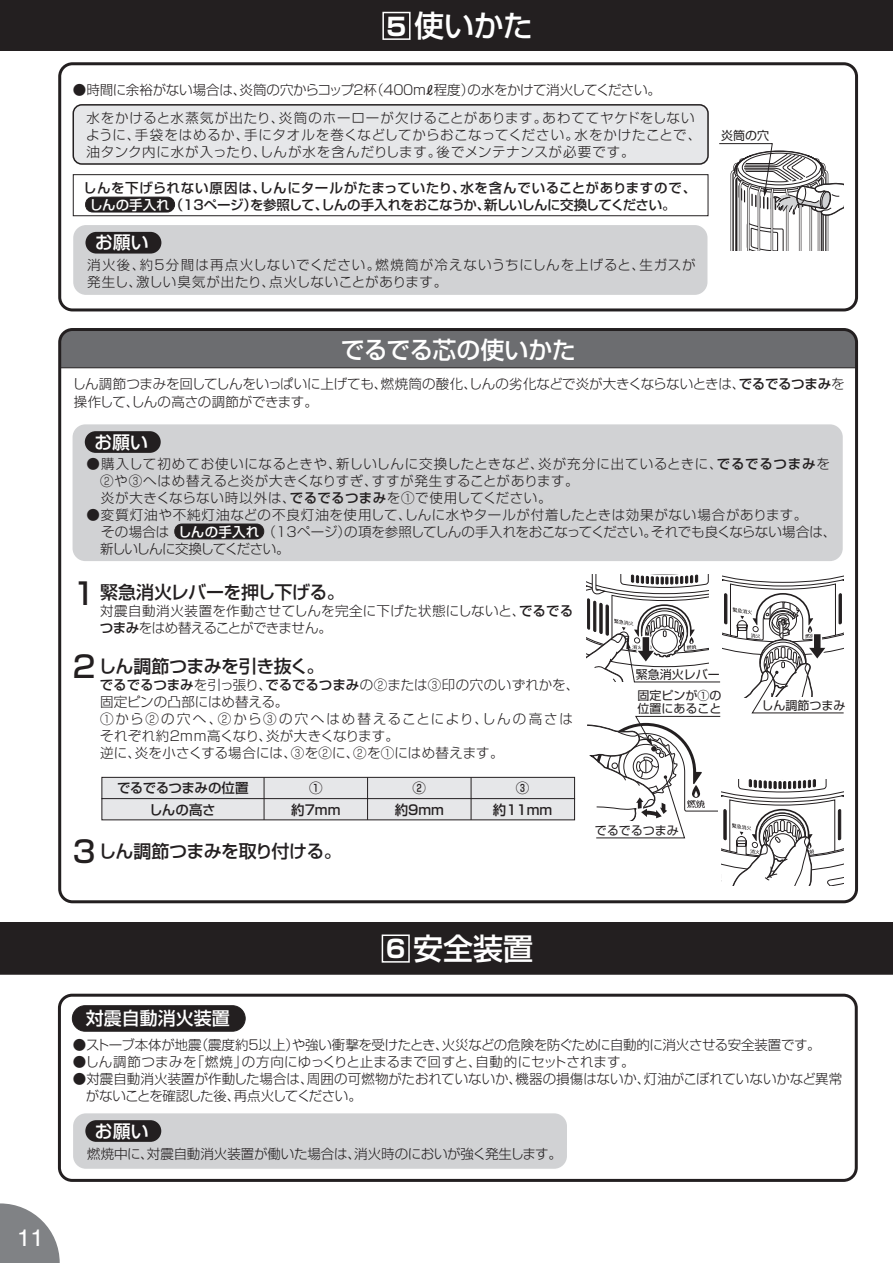
<style>
.page{position:relative;width:893px;height:1263px;background:#fff}
.page>*{position:absolute;margin:0;border:0;box-sizing:border-box;transform-origin:0 0}
.t1{font:500 30px "Shin Go Pro";color:#fff}
.t2{font:500 30px "Shin Go Pro";color:#231f20}
.t3{font:500 24px "Shin Go Pro";letter-spacing:-.025em;color:#fff}
.t4{font:24px "Helvetica";color:#fff}
.t5{font:500 18px "Shin Go Pro";letter-spacing:-.03em;color:#231f20}
.t6{font:500 18px "Shin Go Pro";color:#fff}
.t7{font:500 17.85px "Shin Go Pro";color:#fff}
.t8{font:300 13.5px/17px "Shin Go Pro";color:#231f20}
.t9{font:300 13.5px/17px "Shin Go Pro";letter-spacing:.02em;color:#231f20}
.t10{font:500 13.5px/21.3px "Shin Go Pro";color:#231f20;text-align:center}
.t11{font:300 13.5px/17px "Shin Go Pro";letter-spacing:.045em;color:#231f20}
.t12{font:300 13.5px/16.2px "Shin Go Pro";letter-spacing:-.035em;color:#231f20}
.t13{font:300 13.5px/17px "Shin Go Pro";letter-spacing:.06em;color:#231f20}
.t14{font:300 13.5px "Shin Go Pro";letter-spacing:.04em;color:#231f20}
.t15{font:300 13.5px "Shin Go Pro";letter-spacing:-.025em;color:#231f20}
.t16{font:300 13.5px "Shin Go Pro";letter-spacing:.055em;color:#231f20}
.t17{font:300 13.5px "Shin Go Pro";letter-spacing:-.02em;color:#231f20}
.t18{font:500 13.5px/21.3px "Shin Go Pro";letter-spacing:-.035em;color:#231f20;text-align:center}
.t19{font:12px/12.8px "Shin Go Pro";color:#231f20}
.s1{font-weight:700;font-size:24.45px}
.s2{font-family:"Gothic BBB Pro";font-weight:500}
.s3{color:#fff}
.s4{font-weight:500}
.s5{font-weight:500;color:#fff}
.s6{font-size:30px}
</style>
<div class="page">
<svg style="left:0;top:1203px;width:60px;height:60px"></svg>
<div style="left:73px;top:1113px;width:494px;height:56px;background:#d1d2d4;border-radius:13px"></div>
<div style="left:85px;top:1120px;width:76px;height:22px;background:#231f20;border-radius:11px"></div>
<div style="left:62px;top:332px;width:792px;height:36px;background:#6c6d70"></div>
<div style="left:58px;top:328px;width:800px;height:575px;border:3px solid #231f20;border-radius:13px"></div>
<div style="left:73px;top:225px;width:634px;height:70px;background:#d1d2d4;border-radius:13px"></div>
<div style="left:86px;top:197px;width:89px;height:15px;background:#231f20;border-radius:7px"></div>
<div style="left:85px;top:197px;width:90px;height:15px;border:1px solid #231f20;border-radius:7px"></div>
<div style="left:0;top:0;width:893px;height:51px;background:#231f20"></div>
<div style="left:382px;top:12px;width:29px;height:28px;border:2px solid #fff"></div>
<div style="left:58px;top:62px;width:800px;height:249px;border:3px solid #231f20;border-radius:13px"></div>
<div style="left:73px;top:105px;width:635px;height:59px;background:#e6e7e9;border-radius:9px"></div>
<div style="left:73px;top:104px;width:636px;height:61px;border:2px solid #231f20;border-radius:9px"></div>
<div style="left:73px;top:174px;width:635px;height:42px;border:1px solid #231f20"></div>
<div style="left:102px;top:777px;width:473px;height:22px;background:#e6e7e9"></div>
<div style="left:101px;top:777px;width:474px;height:22px;border:1px solid #231f20"></div>
<div style="left:102px;top:799px;width:473px;height:21px;background:#e6e7e9"></div>
<div style="left:101px;top:798px;width:474px;height:22px;border:1px solid #231f20"></div>
<hr style="left:264px;top:777px;width:1px;height:43px;background:#231f20">
<hr style="left:367px;top:777px;width:1px;height:43px;background:#231f20">
<hr style="left:471px;top:777px;width:1px;height:43px;background:#231f20">
<div style="left:58px;top:994px;width:800px;height:188px;border:3px solid #231f20;border-radius:13px"></div>
<div style="left:72px;top:1006px;width:173px;height:25px;background:#231f20;border-radius:13px"></div>
<div style="left:72px;top:1005px;width:174px;height:26px;border:1px solid #231f20;border-radius:13px"></div>
<svg style="left:719px;top:143px;width:124px;height:108px"></svg>
<div style="left:85px;top:232px;width:76px;height:22px;background:#231f20;border-radius:11px"></div>
<div style="left:73px;top:424px;width:770px;height:137px;background:#d1d2d4;border-radius:13px"></div>
<div style="left:175px;top:524px;width:89px;height:15px;background:#231f20;border-radius:7px"></div>
<div style="left:174px;top:524px;width:90px;height:15px;border:1px solid #231f20;border-radius:7px"></div>
<div style="left:85px;top:431px;width:76px;height:22px;background:#231f20;border-radius:11px"></div>
<div style="left:0;top:923px;width:893px;height:51px;background:#231f20"></div>
<hr style="left:0;top:973px;width:893px;height:2px;background:#231f20">
<hr style="left:0;top:922px;width:893px;height:2px;background:#231f20">
<div style="left:382px;top:934px;width:28px;height:29px;border:2px solid #fff"></div>
<svg style="left:586px;top:575px;width:258px;height:310px"></svg>
<p class="t4" style="left:17px;top:1221px;width:28px">11</p>
<p class="t1" style="left:387px;top:1px;width:148px"><span class="s1">5</span> 使いかた</p>
<p class="t8" style="left:87px;top:75px;width:610px;line-height:27.5px;text-indent:-14px">●時間に余裕がない場合は、炎筒の穴からコップ２杯（４００m<span class="s2">ℓ</span>程度）の水をかけて消火してください。<br>水をかけると水蒸気が出たり、炎筒のホーローが欠けることがあります。あわててヤケドをしない</p>
<p class="t11" style="left:86px;top:124px;width:617px">ように、手袋をはめるか、手にタオルを巻くなどしてからおこなってください。水をかけたことで、油タンク内に水が入ったり、しんが水を含んだりします。後でメンテナンスが必要です。</p>
<p class="t12" style="left:83px;top:114px;width:610px">消火後、約５分間は再点火しないでください。燃焼筒が冷えないうちにしんを上げると、生ガスが発生し、激しい臭気が出たり、点火しないことがあります。</p>
<p class="t10" style="left:90px;top:177px;width:608px;line-height:17px;text-align:left;text-indent:-6px">しんを下げられない原因は、しんにタールがたまっていたり、水を含んでいることがありますので、<span class="s3">しんの手入れ</span>（13ページ）を参照して、しんの手入れをおこなうか、新しいしんに交換してください。</p>
<p class="t7" style="left:95px;top:228px;width:55px">お願い</p>
<p class="t13" style="left:87px;top:255px;width:610px">消火後、約５分間は再点火しないでください。燃焼筒が冷えないうちにしんを上げると、生ガスが発生し、激しい臭気が出たり、点火しないことがあります。</p>
<p class="t3" style="left:341px;top:331px;width:236px">でるでる芯の使いかた</p>
<p class="t19" style="left:721px;top:128px;width:49px">炎筒の穴</p>
<p class="t8" style="left:72px;top:374px;width:774px;line-height:18px">しん調節つまみを回してしんをいっぱいに上げても、燃焼筒の酸化、しんの劣化などで炎が大きくならないときは、<span class="s4">でるでるつまみ</span>を操作して、しんの高さの調節ができます。</p>
<p class="t7" style="left:94px;top:427px;width:55px">お願い</p>
<p class="t16" style="left:87px;top:453px;width:745px">●購入して初めてお使いになるときや、新しいしんに交換したときなど、炎が充分に出ているときに、<span class="s4">でるでるつまみ</span>を</p>
<p class="t14" style="left:100px;top:470px;width:480px">②や③へはめ替えると炎が大きくなりすぎ、すすが発生することがあります。</p>
<p class="t14" style="left:87px;top:487px;width:467px">　炎が大きくならない時以外は、<span class="s4">でるでるつまみ</span>を①で使用してください。</p>
<p class="t8" style="left:100px;top:505px;width:738px;text-indent:-14px">●変質灯油や不純灯油などの不良灯油を使用して、しんに水やタールが付着したときは効果がない場合があります。<br>その場合は <span class="s5">しんの手入れ</span>（13ページ）の項を参照してしんの手入れをおこなってください。それでも良くならない場合は、新しいしんに交換してください。</p>
<p class="t2" style="left:69px;top:568px;width:31px">１</p>
<p class="t5" style="left:100px;top:577px;width:246px">緊急消火レバーを押し下げる。</p>
<p class="t8" style="left:100px;top:601px;width:475px">対震自動消火装置を作動させてしんを完全に下げた状態にしないと、<span class="s4">でるでるつまみ</span>をはめ替えることができません。</p>
<p class="t2" style="left:69px;top:642px;width:31px">２</p>
<p class="t5" style="left:98px;top:651px;width:227px">しん調節つまみを引き抜く。</p>
<p class="t9" style="left:100px;top:675px;width:481px"><span class="s4">でるでるつまみ</span>を引っ張り、<span class="s4">でるでるつまみ</span>の②または③印の穴のいずれかを、固定ピンの凸部にはめ替える。<br>①から②の穴へ、②から③の穴へはめ替えることにより、しんの高さはそれぞれ約２mm高くなり、炎が大きくなります。<br>逆に、炎を小さくする場合には、③を②に、②を①にはめ替えます。</p>
<p class="t18" style="left:117px;top:776px;width:133px">でるでるつまみの位置しんの高さ</p>
<p class="t10" style="left:291px;top:776px;width:51px">①約7mm</p>
<p class="t10" style="left:395px;top:776px;width:51px">②約9mm</p>
<p class="t10" style="left:493px;top:776px;width:61px">③<br>約１1mm</p>
<p class="t5" style="left:69px;top:836px;width:274px"><span class="s6">３</span>しん調節つまみを取り付ける。</p>
<p class="t19" style="left:636px;top:667px;width:85px">緊急消火レバー</p>
<p class="t19" style="left:637px;top:688px;width:85px">固定ピンが①の位置にあること</p>
<p class="t19" style="left:595px;top:822px;width:85px">でるでるつまみ</p>
<p class="t6" style="left:86px;top:1004px;width:145px">対震自動消火装置</p>
<p class="t1" style="left:386px;top:924px;width:149px"><span class="s1">6</span> 安全装置</p>
<p class="t19" style="left:761px;top:697px;width:85px">しん調節つまみ</p>
<p class="t15" style="left:73px;top:1034px;width:749px">●ストーブ本体が地震（震度約5以上）や強い衝撃を受けたとき、火災などの危険を防ぐために自動的に消火させる安全装置です。</p>
<p class="t8" style="left:73px;top:1052px;width:563px">●しん調節つまみを「燃焼」の方向にゆっくりと止まるまで回すと、自動的にセットされます。</p>
<p class="t8" style="left:86px;top:1069px;width:758px;text-indent:-13px">●対震自動消火装置が作動した場合は、周囲の可燃物がたおれていないか、機器の損傷はないか、灯油がこぼれていないかなど異常がないことを確認した後、再点火してください。</p>
<p class="t7" style="left:95px;top:1116px;width:55px">お願い</p>
<p class="t17" style="left:87px;top:1143px;width:476px">燃焼中に、対震自動消火装置が働いた場合は、消火時のにおいが強く発生します。</p>
</div>
